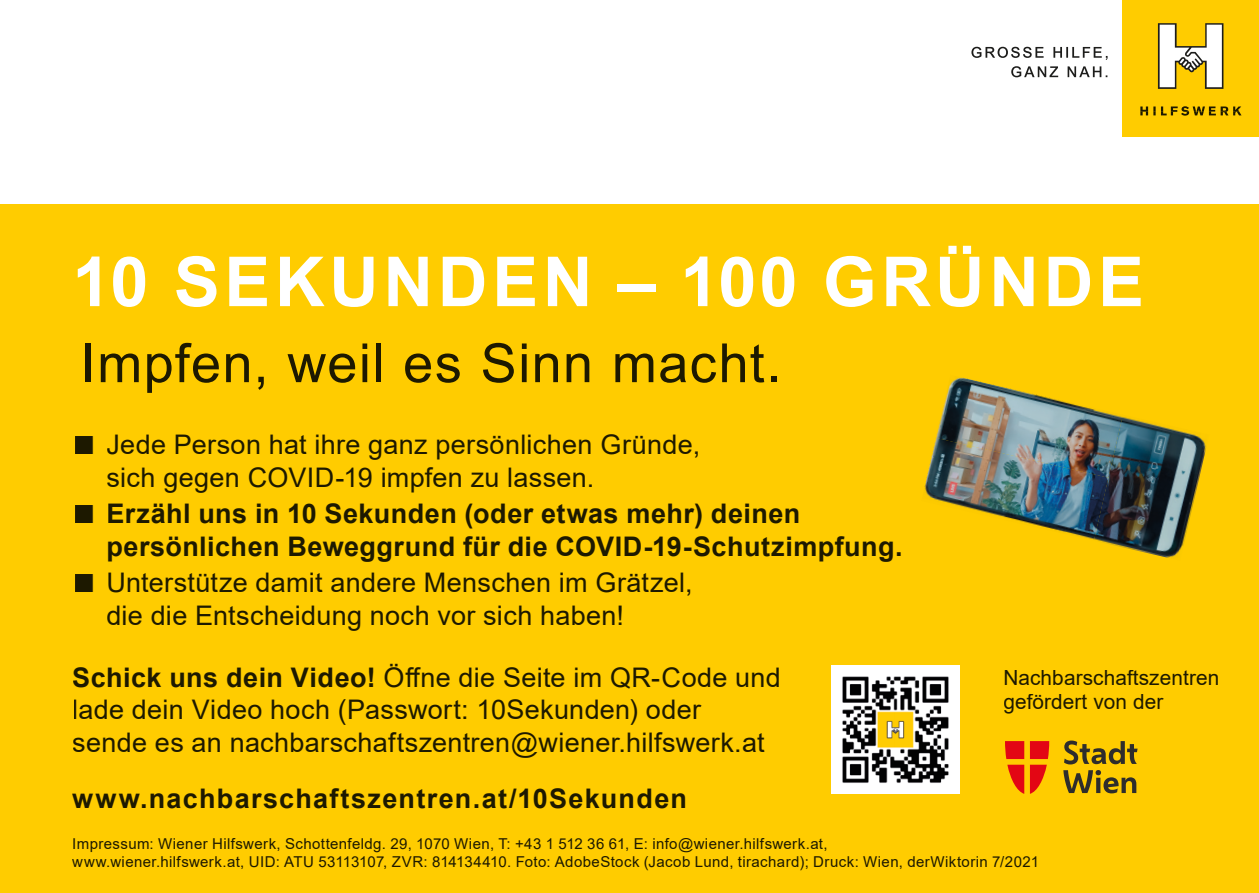
<style>
.page{position:relative;width:1259px;height:893px;background:#fff}
.page>*{position:absolute;margin:0;border:0;box-sizing:border-box;transform-origin:0 0}
.t1{font:700 69px "Arial";letter-spacing:.065em;color:#fff}
.t2{font:54px "Arial";letter-spacing:.025em;color:#1d1900}
.t3{font:27px/32.4px "Arial";letter-spacing:.01em;color:#1d1900}
.t4{font:700 27px/32.4px "Arial";letter-spacing:.02em;color:#1d1900}
.t5{font:700 27px "Arial";letter-spacing:.05em;color:#1d1900}
.t6{font:21px/24px "Arial";letter-spacing:.005em;color:#1d1900}
.t7{font:15px/18px "Arial";letter-spacing:.025em;color:#1d1900}
.s1{font-size:39px}
.s2{font-weight:400;font-size:39px}
.s3{font-weight:700}
</style>
<div class="page">
<svg style="left:1011px;top:66px;width:96px;height:11px"></svg>
<svg style="left:971px;top:47px;width:136px;height:13px"></svg>
<div style="left:1122px;top:0;width:137px;height:137px;background:#fc0"></div>
<svg style="left:1140px;top:106px;width:101px;height:10px"></svg>
<svg style="left:1158px;top:23px;width:65px;height:66px"></svg>
<div style="left:0;top:205px;width:1259px;height:688px;background:#fc0"></div>
<svg style="left:1005px;top:741px;width:19px;height:18px"></svg>
<svg style="left:1007px;top:765px;width:17px;height:29px"></svg>
<svg style="left:1030px;top:741px;width:19px;height:18px"></svg>
<svg style="left:1030px;top:765px;width:17px;height:29px"></svg>
<svg style="left:1064px;top:740px;width:73px;height:24px"></svg>
<svg style="left:1063px;top:770px;width:73px;height:23px"></svg>
<img style="left:936px;top:377px;width:178px;height:61px">
<img style="left:1093px;top:415px;width:113px;height:143px">
<img style="left:924px;top:438px;width:184px;height:103px">
<img style="left:831px;top:665px;width:128px;height:128px">
<h1 class="t1" style="left:72px;top:233px;width:1073px">10 SEKUNDEN – 100 GRÜNDE</h1>
<h2 class="t2" style="left:81px;top:326px;width:702px">Impfen, weil es Sinn macht.</h2>
<p class="t3" style="left:106px;top:428px;width:595px;text-indent:-34px"><span class="s1">■</span> Jede Person hat ihre ganz persönlichen Gründe, sich gegen COVID-19 impfen zu lassen.</p>
<p class="t4" style="left:106px;top:498px;width:798px;text-indent:-34px"><span class="s2">■</span> Erzähl uns in 10 Sekunden (oder etwas mehr) deinen persönlichen Beweggrund für die COVID-19-Schutzimpfung.</p>
<p class="t3" style="left:106px;top:566px;width:588px;text-indent:-34px"><span class="s1">■</span> Unterstütze damit andere Menschen im Grätzel, die die Entscheidung noch vor sich haben!</p>
<p class="t3" style="left:72px;top:661px;width:710px"><span class="s3">Schick uns dein Video!</span> Öffne die Seite im QR-Code und lade dein Video hoch (Passwort: 10Sekunden) oder sende es an nachbarschaftszentren@wiener.hilfswerk.at</p>
<p class="t5" style="left:72px;top:780px;width:616px">www.nachbarschaftszentren.at/10Sekunden</p>
<p class="t6" style="left:1003px;top:666px;width:217px">Nachbarschaftszentren gefördert von der</p>
<p class="t7" style="left:72px;top:835px;width:968px">Impressum: Wiener Hilfswerk, Schottenfeldg. 29, 1070 Wien, T: +43 1 512 36 61, E: info@wiener.hilfswerk.at,<br>www.wiener.hilfswerk.at, UID: ATU 53113107, ZVR: 814134410. Foto: AdobeStock (Jacob Lund, tirachard); Druck: Wien, derWiktorin 7/2021</p>
</div>
